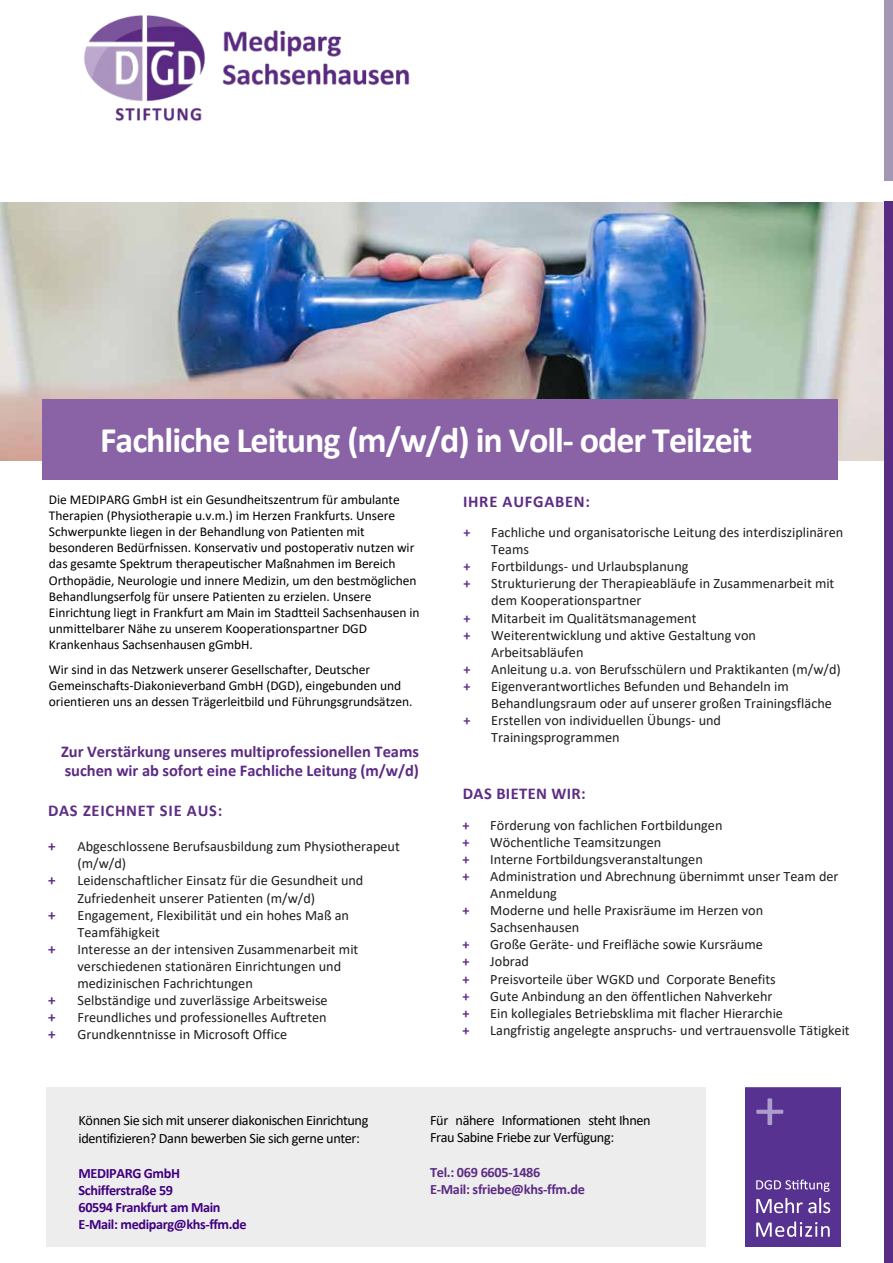
<style>
.page{position:relative;width:893px;height:1263px;background:#fff}
.page>*{position:absolute;margin:0;border:0;box-sizing:border-box;transform-origin:0 0}
.t1{font:700 36px "Calibri";letter-spacing:-.03em;color:#fff}
.t2{font:700 16.5px/19.8px "Calibri";letter-spacing:-.005em;color:#5d2b84}
.t3{font:700 16.5px "Calibri";letter-spacing:.045em;color:#5d2c84}
.t4{font:700 16.5px "Calibri";letter-spacing:.025em;color:#5d2c84}
.t5{font:700 16.5px "Calibri";letter-spacing:.045em;color:#5d2c84}
.t6{font:700 15px "Calibri";color:#602c85}
.t7{font:14.25px/17.1px "Calibri";color:#1d1d1b}
.t8{font:14.25px/17.1px "Calibri";letter-spacing:-.025em;color:#000}
.t9{font:700 14.25px/17.1px "Calibri";letter-spacing:-.025em;color:#400080}
.t10{font:700 14.25px/17.1px "Calibri";letter-spacing:-.02em;color:#5d2b84}
.t11{font:700 14.25px "Calibri";color:#602c85}
.t12{font:13.5px/16.2px "Calibri";letter-spacing:-.005em;color:#000}
.s1{font-style:inherit}
</style>
<div class="page">
<img style="left:0;top:202px;width:884px;height:258px">
<div style="left:884px;top:202px;width:9px;height:1061px;background:#572c82"></div>
<div style="left:884px;top:0;width:9px;height:181px;background:#a298b4"></div>
<div style="left:43px;top:399px;width:795px;height:81px;background:#8963a5"></div>
<div style="left:46px;top:1087px;width:660px;height:160px;background:#ededed"></div>
<img style="left:84px;top:15px;width:326px;height:106px">
<img style="left:746px;top:1088px;width:95px;height:159px">
<h1 class="t1" style="left:100px;top:415px;width:653px">Fachliche Leitung (m/w/d) in Voll- oder Teilzeit</h1>
<p class="t12" style="left:49px;top:491px;width:372px">Die MEDIPARG GmbH ist ein Gesundheitszentrum für ambulante Therapien (Physiotherapie u.v.m.) im Herzen Frankfurts. Unsere Schwerpunkte liegen in der Behandlung von Patienten mit besonderen Bedürfnissen. Konservativ und postoperativ nutzen wir das gesamte Spektrum therapeutischer Maßnahmen im Bereich Orthopädie, Neurologie und innere Medizin, um den bestmöglichen Behandlungserfolg für unsere Patienten zu erzielen. Unsere Einrichtung liegt in Frankfurt am Main im Stadtteil Sachsenhausen in unmittelbarer Nähe zu unserem Kooperationspartner DGD Krankenhaus Sachsenhausen gGmbH.</p>
<p class="t12" style="left:49px;top:661px;width:365px">Wir sind in das Netzwerk unserer Gesellschafter, Deutscher<br>Gemeinschafts-Diakonieverband GmbH (DGD), eingebunden und orientieren uns an dessen Trägerleitbild und Führungsgrundsätzen.</p>
<p class="t2" style="left:61px;top:741px;width:359px">Zur Verstärkung unseres multiprofessionellen Teams suchen wir ab sofort eine Fachliche Leitung (m/w/d)</p>
<p class="t3" style="left:48px;top:799px;width:176px">DAS ZEICHNET SIE AUS:</p>
<p class="t6" style="left:48px;top:837px;width:9px">+</p>
<p class="t7" style="left:77px;top:837px;width:324px">Abgeschlossene Berufsausbildung zum Physiotherapeut (m/w/d)</p>
<p class="t6" style="left:48px;top:871px;width:9px">+</p>
<p class="t7" style="left:77px;top:872px;width:287px">Leidenschaftlicher Einsatz für die Gesundheit und<br>Zufriedenheit unserer Patienten (m/w/d)</p>
<p class="t6" style="left:48px;top:905px;width:9px">+</p>
<p class="t7" style="left:77px;top:906px;width:273px">Engagement, Flexibilität und ein hohes Maß an<br>Teamfähigkeit</p>
<p class="t6" style="left:48px;top:939px;width:9px">+</p>
<p class="t7" style="left:77px;top:940px;width:282px">Interesse an der intensiven Zusammenarbeit mit verschiedenen stationären Einrichtungen und medizinischen Fachrichtungen</p>
<p class="t6" style="left:48px;top:990px;width:9px">+</p>
<p class="t7" style="left:77px;top:991px;width:252px">Selbständige und zuverlässige Arbeitsweise</p>
<p class="t6" style="left:48px;top:1008px;width:9px">+</p>
<p class="t7" style="left:77px;top:1008px;width:251px">Freundliches und professionelles Auftreten</p>
<p class="t6" style="left:48px;top:1025px;width:9px">+</p>
<p class="t7" style="left:77px;top:1026px;width:211px">Grundkenntnisse in Microsoft Office</p>
<p class="t5" style="left:463px;top:489px;width:129px">IHRE AUFGABEN<span class="s1">:</span></p>
<p class="t11" style="left:463px;top:523px;width:9px">+</p>
<p class="t7" style="left:491px;top:523px;width:354px">Fachliche und organisatorische Leitung des interdisziplinären<br>Teams</p>
<p class="t11" style="left:463px;top:557px;width:9px">+</p>
<p class="t7" style="left:491px;top:558px;width:199px">Fortbildungs- und Urlaubsplanung</p>
<p class="t11" style="left:463px;top:574px;width:9px">+</p>
<p class="t7" style="left:491px;top:575px;width:345px">Strukturierung der Therapieabläufe in Zusammenarbeit mit dem Kooperationspartner</p>
<p class="t11" style="left:463px;top:609px;width:9px">+</p>
<p class="t7" style="left:491px;top:609px;width:207px">Mitarbeit im Qualitätsmanagement</p>
<p class="t11" style="left:463px;top:626px;width:9px">+</p>
<p class="t7" style="left:491px;top:626px;width:266px">Weiterentwicklung und aktive Gestaltung von<br>Arbeitsabläufen</p>
<p class="t11" style="left:463px;top:660px;width:9px">+</p>
<p class="t7" style="left:491px;top:660px;width:351px">Anleitung u.a. von Berufsschülern und Praktikanten (m/w/d)</p>
<p class="t11" style="left:463px;top:677px;width:9px">+</p>
<p class="t7" style="left:491px;top:677px;width:342px">Eigenverantwortliches Befunden und Behandeln im<br>Behandlungsraum oder auf unserer großen Trainingsfläche</p>
<p class="t11" style="left:463px;top:711px;width:9px">+</p>
<p class="t7" style="left:491px;top:711px;width:231px">Erstellen von individuellen Übungs- und<br>Trainingsprogrammen</p>
<p class="t4" style="left:463px;top:782px;width:124px">DAS BIETEN WIR:</p>
<p class="t11" style="left:462px;top:816px;width:9px">+</p>
<p class="t7" style="left:490px;top:816px;width:234px">Förderung von fachlichen Fortbildungen</p>
<p class="t11" style="left:462px;top:833px;width:9px">+</p>
<p class="t7" style="left:490px;top:833px;width:173px">Wöchentliche Teamsitzungen</p>
<p class="t11" style="left:462px;top:850px;width:9px">+</p>
<p class="t7" style="left:490px;top:850px;width:214px">Interne Fortbildungsveranstaltungen</p>
<p class="t11" style="left:462px;top:867px;width:9px">+</p>
<p class="t7" style="left:490px;top:867px;width:350px">Administration und Abrechnung übernimmt unser Team der<br>Anmeldung</p>
<p class="t11" style="left:462px;top:901px;width:9px">+</p>
<p class="t7" style="left:490px;top:901px;width:274px">Moderne und helle Praxisräume im Herzen von<br>Sachsenhausen</p>
<p class="t11" style="left:462px;top:935px;width:9px">+</p>
<p class="t7" style="left:490px;top:936px;width:274px">Große Geräte- und Freifläche sowie Kursräume</p>
<p class="t11" style="left:462px;top:952px;width:9px">+</p>
<p class="t7" style="left:490px;top:953px;width:40px">Jobrad</p>
<p class="t11" style="left:462px;top:970px;width:9px">+</p>
<p class="t7" style="left:490px;top:970px;width:287px">Preisvorteile über WGKD und Corporate Benefits</p>
<p class="t11" style="left:462px;top:987px;width:9px">+</p>
<p class="t7" style="left:490px;top:987px;width:284px">Gute Anbindung an den öffentlichen Nahverkehr</p>
<p class="t11" style="left:462px;top:1004px;width:9px">+</p>
<p class="t7" style="left:490px;top:1004px;width:294px">Ein kollegiales Betriebsklima mit flacher Hierarchie</p>
<p class="t11" style="left:462px;top:1021px;width:9px">+</p>
<p class="t7" style="left:490px;top:1021px;width:361px">Langfristig angelegte anspruchs- und vertrauensvolle Tätigkeit</p>
<p class="t8" style="left:79px;top:1112px;width:291px">Können Sie sich mit unserer diakonischen Einrichtung identifizieren? Dann bewerben Sie sich gerne unter:</p>
<p class="t9" style="left:79px;top:1164px;width:170px">MEDIPARG GmbH<br>Schifferstraße 59<br>60594 Frankfurt am Main<br>E-Mail: mediparg@khs-ffm.de</p>
<p class="t8" style="left:430px;top:1111px;width:222px">Für nähere Informationen steht Ihnen<br>Frau Sabine Friebe zur Verfügung:</p>
<p class="t10" style="left:430px;top:1163px;width:156px">Tel.: 069 6605-<span class="s1">1486<br></span>E-Mail: <span class="s1">sfriebe</span>@khs-ffm.de</p>
</div>
